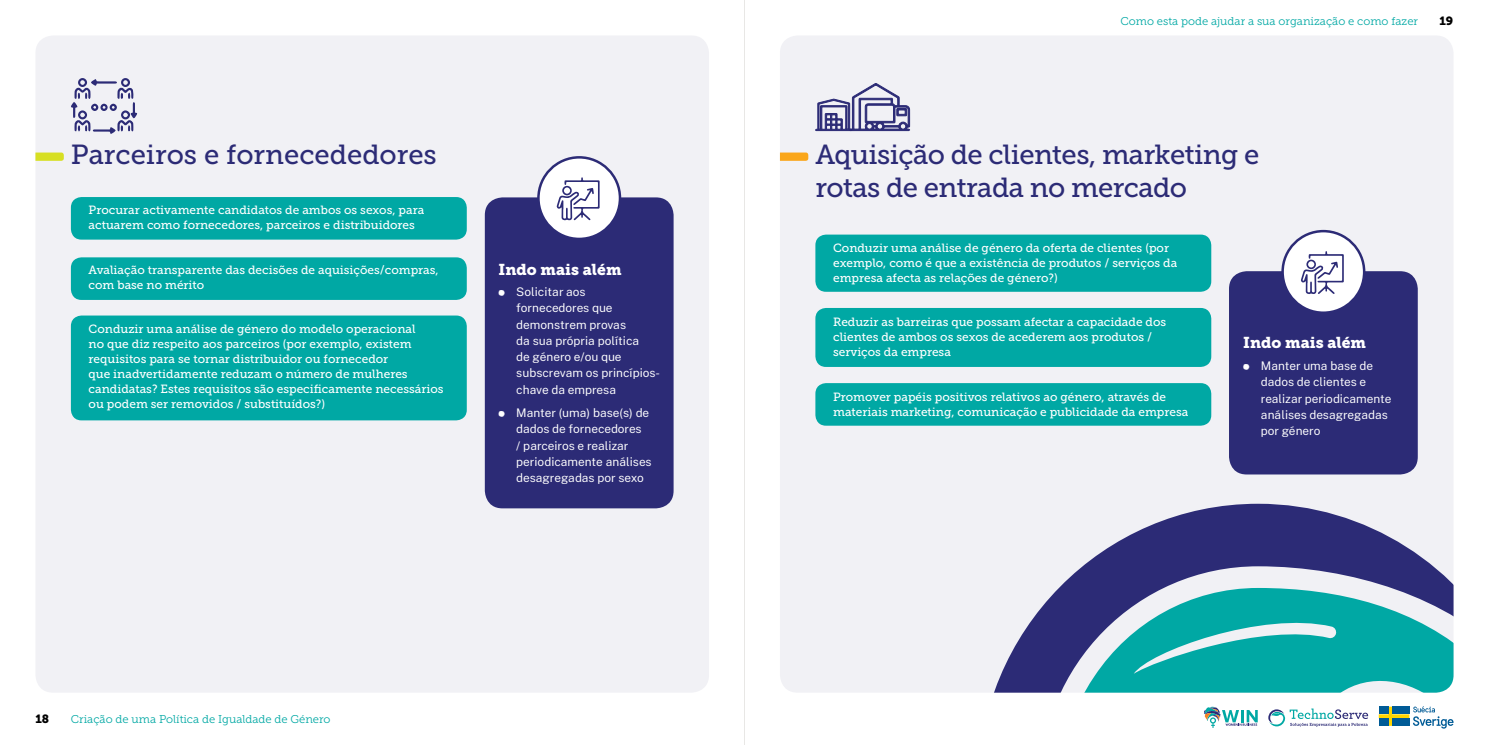
<style>
.page{position:relative;width:1489px;height:745px;background:#fff}
.page>*{position:absolute;margin:0;border:0;box-sizing:border-box;transform-origin:0 0}
.t1{font:27.5px/32.5px "Museo Slab 500";letter-spacing:-.02em;color:#2c2b76}
.t2{font:27.5px "Museo Slab 500";color:#2c2b76}
.t3{font:15.62px "Museo Slab 900";color:#fff}
.t4{font:11.88px/15px "Museo Slab 500";color:#fff}
.t5{font:11.88px/16.2px "Public Sans";color:#fff}
.t6{font:11.88px "Museo Slab 900";color:#000}
.t7{font:11.25px "Museo Slab 300";color:#00a8a4}
.s1{font-family:"Kosmik Glyphs"}
</style>
<div class="page">
<svg style="left:1204px;top:706px;width:53px;height:21px"></svg>
<svg style="left:1378px;top:706px;width:75px;height:22px"></svg>
<div style="left:1378px;top:706px;width:10px;height:7px;background:#005b96"></div>
<div style="left:1391px;top:706px;width:18px;height:7px;background:#005b96"></div>
<div style="left:1378px;top:717px;width:10px;height:8px;background:#005b96"></div>
<div style="left:1391px;top:717px;width:18px;height:8px;background:#005b96"></div>
<svg style="left:1268px;top:708px;width:99px;height:18px"></svg>
<div style="left:780px;top:35px;width:673px;height:657px;background:#f1f1f5;border-radius:18px"></div>
<svg style="left:780px;top:152px;width:28px;height:9px"></svg>
<svg style="left:994px;top:503px;width:459px;height:189px"></svg>
<svg style="left:1008px;top:587px;width:445px;height:105px;fill:#00a8a4"></svg>
<div style="left:35px;top:35px;width:674px;height:657px;background:#f1f1f5;border-radius:18px"></div>
<svg style="left:35px;top:152px;width:29px;height:9px"></svg>
<div style="left:815px;top:234px;width:396px;height:57px;background:#00a8a4;border-radius:11px"></div>
<div style="left:815px;top:308px;width:396px;height:59px;background:#00a8a4;border-radius:11px"></div>
<div style="left:815px;top:383px;width:396px;height:42px;background:#00a8a4;border-radius:11px"></div>
<div style="left:71px;top:197px;width:396px;height:42px;background:#00a8a4;border-radius:11px"></div>
<div style="left:71px;top:257px;width:396px;height:43px;background:#00a8a4;border-radius:11px"></div>
<div style="left:71px;top:315px;width:396px;height:105px;background:#00a8a4;border-radius:11px"></div>
<svg style="left:71px;top:78px;width:66px;height:56px"></svg>
<div style="left:1228px;top:271px;width:189px;height:203px;background:#2c2b76;border-radius:18px"></div>
<div style="left:1282px;top:231px;width:81px;height:81px;background:#fff;border-radius:50%"></div>
<div style="left:1281px;top:230px;width:84px;height:84px;border:2px solid #2c2b76;border-radius:50%"></div>
<svg style="left:1301px;top:251px;width:42px;height:43px"></svg>
<div style="left:485px;top:197px;width:188px;height:311px;background:#2c2b76;border-radius:18px"></div>
<div style="left:538px;top:157px;width:82px;height:82px;background:#fff;border-radius:50%"></div>
<div style="left:537px;top:156px;width:84px;height:84px;border:2px solid #2c2b76;border-radius:50%"></div>
<svg style="left:556px;top:177px;width:43px;height:44px"></svg>
<svg style="left:815px;top:83px;width:95px;height:49px"></svg>
<hr style="left:744px;top:0;width:1px;height:744px;background:#e8e7e5">
<h1 class="t2" style="left:71px;top:139px;width:367px">Parceiros e fornecededores</h1>
<p class="t4" style="left:89px;top:203px;width:337px">Procurar activamente candidatos de ambos os sexos, para actuarem como fornecedores, parceiros e distribuidores</p>
<p class="t4" style="left:89px;top:262px;width:351px">Avaliação transparente das decisões de aquisições/compras, com base no mérito</p>
<p class="t4" style="left:89px;top:321px;width:356px">Conduzir uma análise de género do modelo operacional<br>no que diz respeito aos parceiros (por exemplo, existem requisitos para se tornar distribuidor ou fornecedor<br>que inadvertidamente reduzam o número de mulheres candidatas? Estes requisitos são especificamente necessários ou podem ser removidos / substituídos?)</p>
<h2 class="t3" style="left:498px;top:260px;width:124px">Indo mais além</h2>
<p class="t5" style="left:516px;top:283px;width:145px;text-indent:-18px"><span class="s1">v</span> Solicitar aos fornecedores que demonstrem provas<br>da sua própria política<br>de género e/ou que subscrevam os princípios&shy;chave da empresa</p>
<p class="t5" style="left:516px;top:404px;width:137px;text-indent:-18px"><span class="s1">v</span> Manter (uma) base(s) de dados de fornecedores<br>/ parceiros e realizar periodicamente análises desagregadas por sexo</p>
<p class="t6" style="left:35px;top:711px;width:15px">18</p>
<p class="t7" style="left:71px;top:712px;width:261px">Criação de uma Política de Igualdade de Género</p>
<p class="t7" style="left:1120px;top:15px;width:299px">Como esta pode ajudar a sua organização e como fazer</p>
<p class="t6" style="left:1439px;top:14px;width:15px">19</p>
<h1 class="t1" style="left:815px;top:139px;width:445px">Aquisição de clientes, marketing e rotas de entrada no mercado</h1>
<p class="t4" style="left:833px;top:240px;width:345px">Conduzir uma análise de género da oferta de clientes (por exemplo, como é que a existência de produtos / serviços da empresa afecta as relações de género?)</p>
<p class="t4" style="left:833px;top:315px;width:334px">Reduzir as barreiras que possam afectar a capacidade dos clientes de ambos os sexos de acederem aos produtos / serviços da empresa</p>
<p class="t4" style="left:833px;top:389px;width:357px">Promover papéis positivos relativos ao género, através de materiais marketing, comunicação e publicidade da empresa</p>
<h2 class="t3" style="left:1243px;top:333px;width:124px">Indo mais além</h2>
<p class="t5" style="left:1260px;top:357px;width:132px;text-indent:-18px"><span class="s1">v</span> Manter uma base de dados de clientes e realizar periodicamente análises desagregadas por género</p>
</div>
